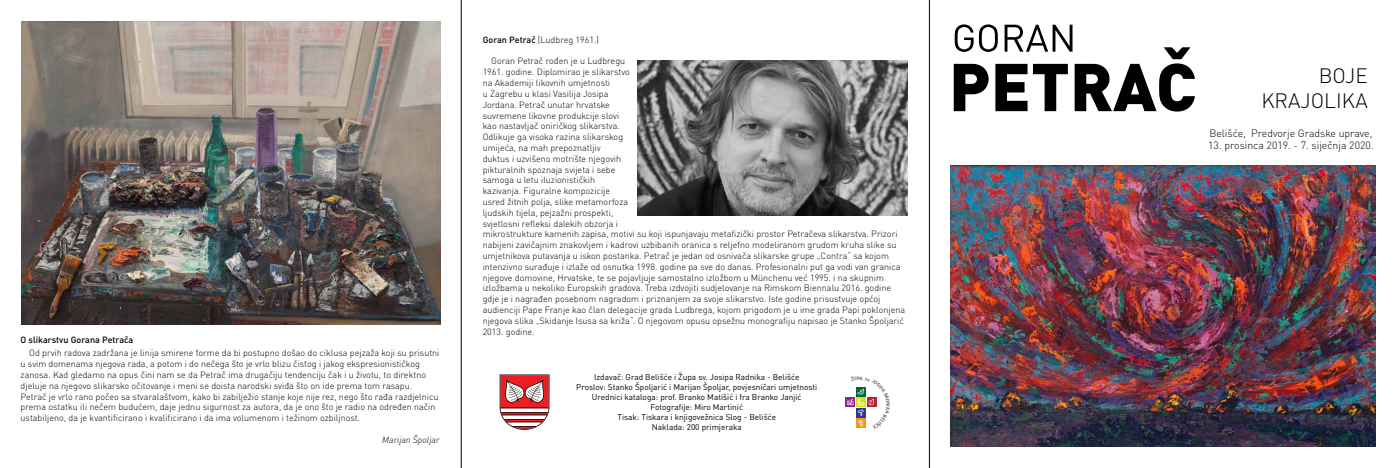
<style>
.page{position:relative;width:1397px;height:468px;background:#fff}
.page>*{position:absolute;margin:0;border:0;box-sizing:border-box;transform-origin:0 0}
.t1{font:300 20.55px/24.7px "DIN Pro";color:#000;text-align:right}
.t2{font:300 10.5px "DIN Pro";color:#000}
.t3{font:300 9px/10.8px "DIN Pro";color:#000}
.t4{font:500 9px "DIN Pro";color:#000}
.t5{font:italic 300 9px "DIN Pro";color:#000}
.t6{font:8.25px/9.9px "DIN Pro";color:#000;text-align:center}
.s1{font-weight:500}
</style>
<div class="page">
<img style="left:637px;top:60px;width:271px;height:155px">
<svg style="left:500px;top:374px;width:49px;height:56px"></svg>
<div style="left:846px;top:397px;width:9px;height:9px;background:#92278f"></div>
<img style="left:950px;top:166px;width:426px;height:280px">
<svg style="left:954px;top:24px;width:241px;height:88px"></svg>
<img style="left:21px;top:21px;width:419px;height:303px">
<hr style="left:461px;top:0;width:1px;height:468px;background:#000">
<hr style="left:929px;top:0;width:1px;height:468px;background:#000">
<svg style="left:847px;top:387px;width:30px;height:41px"></svg>
<p class="t4" style="left:21px;top:333px;width:114px">O slikarstvu Gorana Petrača</p>
<p class="t3" style="left:21px;top:347px;width:420px;text-indent:9px">Od prvih radova zadržana je linija smirene forme da bi postupno došao do ciklusa pejzaža koji su prisutni u svim domenama njegova rada, a potom i do nečega što je vrlo blizu čistog i jakog ekspresionističkog zanosa. Kad gledamo na opus čini nam se da Petrač ima drugačiju tendenciju čak i u životu, to direktno djeluje na njegovo slikarsko očitovanje i meni se doista narodski sviđa što on ide prema tom rasapu.<br>Petrač je vrlo rano počeo sa stvaralaštvom, kako bi zabilježio stanje koje nije rez, nego što rađa razdjelnicu prema ostatku ili nečem budućem, daje jednu sigurnost za autora, da je ono što je radio na određen način ustabiljeno, da je kvantificirano i kvalificirano i da ima volumenom i težinom ozbiljnost.</p>
<p class="t5" style="left:382px;top:432px;width:59px">Marijan Špoljar</p>
<p class="t3" style="left:483px;top:33px;width:118px"><span class="s1">Goran Petrač</span> (Ludbreg 1961.)</p>
<p class="t3" style="left:483px;top:55px;width:424px;text-indent:9px">Goran Petrač rođen je u Ludbregu<br>1961. godine. Diplomirao je slikarstvo<br>na Akademiji likovnih umjetnosti<br>u Zagrebu u klasi Vasilija Josipa<br>Jordana. Petrač unutar hrvatske<br>suvremene likovne produkcije slovi<br>kao nastavljač oniričkog slikarstva.<br>Odlikuje ga visoka razina slikarskog<br>umijeća, na mah prepoznatljiv<br>duktus i uzvišeno motrište njegovih<br>pikturalnih spoznaja svijeta i sebe<br>samoga u letu iluzionističkih<br>kazivanja. Figuralne kompozicije<br>usred žitnih polja, slike metamorfoza<br>ljudskih tijela, pejzažni prospekti,<br>svjetlosni refleksi dalekih obzorja i<br>mikrostrukture kamenih zapisa, motivi su koji ispunjavaju metafizički prostor Petračeva slikarstva. Prizori nabijeni zavičajnim znakovljem i kadrovi uzbibanih oranica s reljefno modeliranom grudom kruha slike su umjetnikova putavanja u iskon postanka. Petrač je jedan od osnivača slikarske grupe „Contra“ sa kojom intenzivno surađuje i izlaže od osnutka 1998. godine pa sve do danas. Profesionalni put ga vodi van granica njegove domovine, Hrvatske, te se pojavljuje samostalno izložbom u Münchenu već 1995. i na skupnim izložbama u nekoliko Europskih gradova. Treba izdvojiti sudjelovanje na Rimskom Biennalu 2016. godine gdje je i nagrađen posebnom nagradom i priznanjem za svoje slikarstvo. Iste godine prisustvuje općoj audienciji Pape Franje kao član delegacije grada Ludbrega, kojom prigodom je u ime grada Papi poklonjena njegova slika „Skidanje Isusa sa križa“. O njegovom opusu opsežnu monografiju napisao je Stanko Špoljarić 2013. godine.</p>
<p class="t6" style="left:576px;top:371px;width:243px">Izdavač: Grad Belišće i Župa sv. Josipa Radnika - Belišće<br>Proslov: Stanko Špoljarić i Marijan Špoljar, povjesničari umjetnosti Urednici kataloga: prof. Branko Matišić i fra Branko Janjić Fotografije: Miro Martinić<br>Tisak: Tiskara i knjigovežnica Slog - Belišće<br>Naklada: 200 primjeraka</p>
<h1 class="t1" style="left:1261px;top:62px;width:108px">BOJE<br>KRAJOLIKA</h1>
<p class="t2" style="left:1209px;top:125px;width:165px">Belišće, Predvorje Gradske uprave,</p>
<p class="t2" style="left:1208px;top:137px;width:167px">13. prosinca 2019. - 7. siječnja 2020.</p>
</div>
